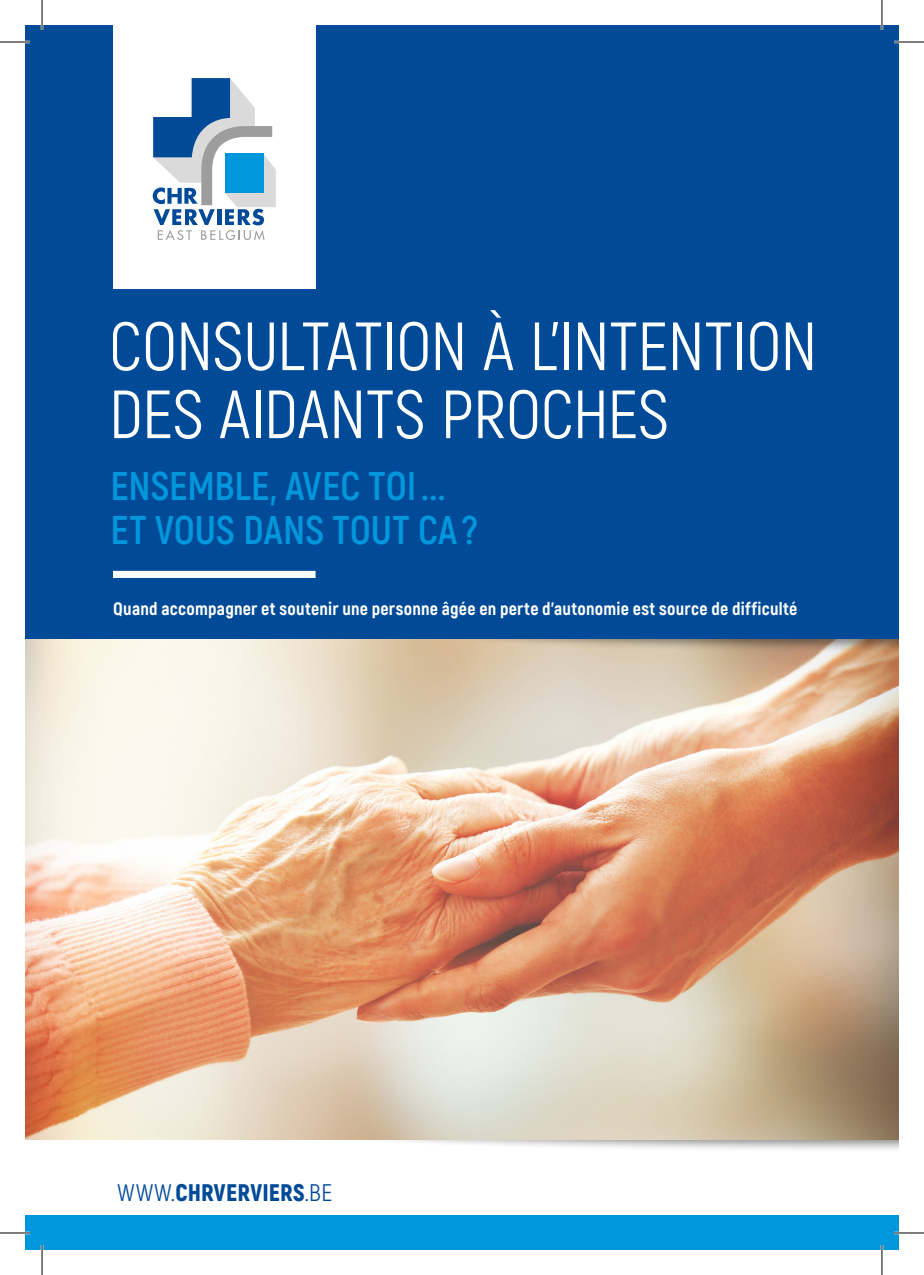
<style>
.page{position:relative;width:924px;height:1275px;background:#fff}
.page>*{position:absolute;margin:0;border:0;box-sizing:border-box;transform-origin:0 0}
.t1{font:68px/68px "Akrobat";letter-spacing:-.005em;color:#fff}
.t2{font:700 40px/44px "Akrobat";color:#0097dc}
.t3{font:900 24px "Akrobat";letter-spacing:.01em;color:#004a97}
.t4{font:800 18px "Akrobat";letter-spacing:.01em;color:#fff}
.s1{font-weight:400}
</style>
<div class="page">
<div style="left:324px;top:1102px;width:574px;height:50px;background:#1d1d1b;opacity:.5"></div>
<img style="left:25px;top:639px;width:873px;height:500px">
<div style="left:442px;top:602px;width:456px;height:51px;background:#1d1d1b;opacity:.5"></div>
<div style="left:25px;top:25px;width:873px;height:614px;background:#004a97"></div>
<div style="left:113px;top:25px;width:202px;height:264px;background:#fff"></div>
<svg style="left:153px;top:78px;width:123px;height:162px"></svg>
<div style="left:25px;top:1216px;width:873px;height:34px;background:#0097dc"></div>
<div style="left:113px;top:571px;width:202px;height:7px;background:#fff"></div>
<hr style="left:0;top:41px;width:30px;height:2px;background:#fff">
<hr style="left:893px;top:41px;width:30px;height:2px;background:#fff">
<hr style="left:0;top:1231px;width:30px;height:3px;background:#fff">
<hr style="left:893px;top:1231px;width:30px;height:3px;background:#fff">
<hr style="left:41px;top:0;width:2px;height:30px;background:#fff">
<hr style="left:41px;top:1245px;width:2px;height:30px;background:#fff">
<hr style="left:880px;top:0;width:2px;height:30px;background:#fff">
<hr style="left:880px;top:1245px;width:2px;height:30px;background:#fff">
<hr style="left:0;top:42px;width:30px;height:1px;background:#000">
<hr style="left:893px;top:42px;width:30px;height:1px;background:#000">
<hr style="left:0;top:1232px;width:30px;height:1px;background:#000">
<hr style="left:893px;top:1232px;width:30px;height:1px;background:#000">
<hr style="left:42px;top:0;width:1px;height:30px;background:#000">
<hr style="left:42px;top:1245px;width:1px;height:30px;background:#000">
<hr style="left:881px;top:0;width:1px;height:30px;background:#000">
<hr style="left:881px;top:1245px;width:1px;height:30px;background:#000">
<h1 class="t1" style="left:109px;top:312px;width:709px">CONSULTATION À L’INTENTION<br>DES AIDANTS PROCHES</h1>
<h2 class="t2" style="left:110px;top:463px;width:369px">ENSEMBLE, AVEC TOI ...<br>ET VOUS DANS TOUT CA ?</h2>
<p class="t4" style="left:113px;top:597px;width:685px">Quand accompagner et soutenir une personne âgée en perte d’autonomie est source de difficulté</p>
<h3 class="t3" style="left:117px;top:1176px;width:216px"><span class="s1">WWW.</span>CHRVERVIERS<span class="s1">.BE</span></h3>
</div>
